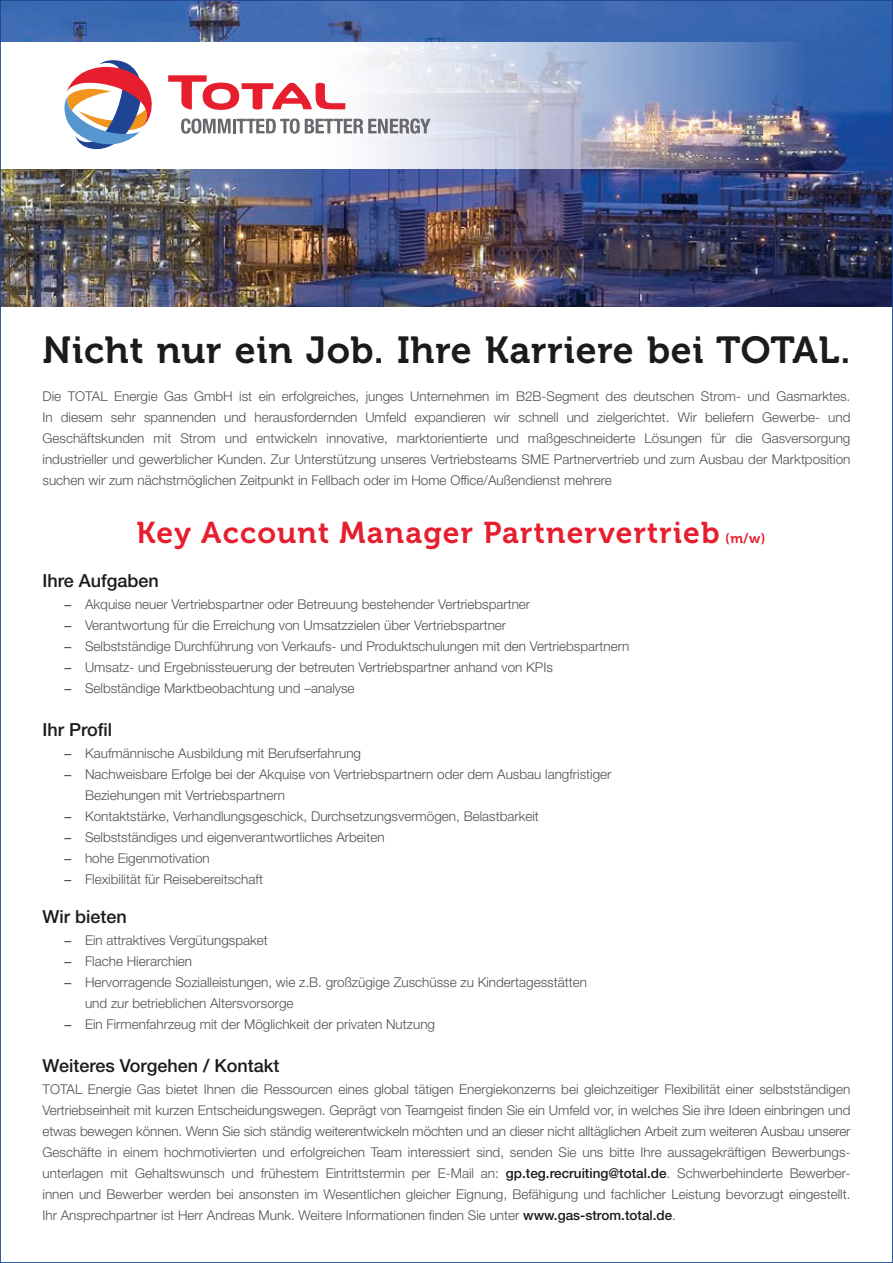
<style>
.page{position:relative;width:893px;height:1263px;background:#fff}
.page>*{position:absolute;margin:0;border:0;box-sizing:border-box;transform-origin:0 0}
.t1{font:37.5px "Museo 700";letter-spacing:.02em;color:#1b1b1e}
.t2{font:30px "Museo 700";letter-spacing:.04em;color:#e61e2d}
.t3{font:500 18px "Helvetica Neue LT Pro";color:#1b1b1e}
.t4{font:300 13.5px/21px "Helvetica Neue LT Pro";color:#515054;text-align:justify}
.t5{font:13.5px "Museo 700";color:#e61e2d}
.s1{font-family:"Helvetica Neue LT Std";font-weight:400;font-stretch:expanded}
.s2{font-weight:500;color:#1b1b1e}
</style>
<div class="page">
<img style="left:2px;top:2px;width:889px;height:304px">
<img style="left:2px;top:43px;width:889px;height:126px">
<svg style="left:168px;top:75px;width:177px;height:35px"></svg>
<svg style="left:181px;top:118px;width:50px;height:16px"></svg>
<hr style="left:233px;top:119px;width:3px;height:14px;background:#69686d">
<svg style="left:237px;top:118px;width:194px;height:16px"></svg>
<svg style="left:64px;top:60px;width:93px;height:90px"></svg>
<h1 class="t1" style="left:43px;top:329px;width:809px">Nicht nur ein Job. Ihre Karriere bei TOTAL.</h1>
<p class="t4" style="left:43px;top:385px;width:809px">Die TOTAL Energie Gas GmbH ist ein erfolgreiches, junges Unternehmen im B2B-Segment des deutschen Strom- und Gasmarktes.<br>In diesem sehr spannenden und herausfordernden Umfeld expandieren wir schnell und zielgerichtet. Wir beliefern Gewerbe- und Geschäftskunden mit Strom und entwickeln innovative, marktorientierte und maßgeschneiderte Lösungen für die Gasversorgung industrieller und gewerblicher Kunden. Zur Unterstützung unseres Vertriebsteams SME Partnervertrieb und zum Ausbau der Marktposition suchen wir zum nächstmöglichen Zeitpunkt in Fellbach oder im Home Office/Außendienst mehrere</p>
<h2 class="t2" style="left:136px;top:516px;width:585px">Key Account Manager Partnervertrieb</h2>
<p class="t5" style="left:725px;top:531px;width:42px">(m/w)</p>
<h3 class="t3" style="left:43px;top:570px;width:118px">Ihre Aufgaben</h3>
<p class="t4" style="left:64px;top:594px;width:567px;text-align:left"><span class="s1">−</span> Akquise neuer Vertriebspartner oder Betreuung bestehender Vertriebspartner<br><span class="s1">−</span> Verantwortung für die Erreichung von Umsatzzielen über Vertriebspartner<br><span class="s1">−</span> Selbstständige Durchführung von Verkaufs- und Produktschulungen mit den Vertriebspartnern <span class="s1">−</span> Umsatz- und Ergebnissteuerung der betreuten Vertriebspartner anhand von KPIs<br><span class="s1">−</span> Selbständige Marktbeobachtung und –analyse</p>
<h3 class="t3" style="left:43px;top:718px;width:71px">Ihr Profil</h3>
<p class="t4" style="left:64px;top:742px;width:299px"><span class="s1">−</span> Kaufmännische Ausbildung mit Berufserfahrung</p>
<p class="t4" style="left:64px;top:763px;width:549px"><span class="s1">−</span> Nachweisbare Erfolge bei der Akquise von Vertriebspartnern oder dem Ausbau langfristiger</p>
<p class="t4" style="left:85px;top:784px;width:202px">Beziehungen mit Vertriebspartnern</p>
<p class="t4" style="left:64px;top:805px;width:477px"><span class="s1">−</span> Kontaktstärke, Verhandlungsgeschick, Durchsetzungsvermögen, Belastbarkeit</p>
<p class="t4" style="left:64px;top:826px;width:322px"><span class="s1">−</span> Selbstständiges und eigenverantwortliches Arbeiten</p>
<p class="t4" style="left:64px;top:847px;width:148px"><span class="s1">−</span> hohe Eigenmotivation</p>
<p class="t4" style="left:64px;top:868px;width:201px"><span class="s1">−</span> Flexibilität für Reisebereitschaft</p>
<h3 class="t3" style="left:43px;top:906px;width:86px">Wir bieten</h3>
<p class="t4" style="left:64px;top:929px;width:206px"><span class="s1">−</span> Ein attraktives Vergütungspaket</p>
<p class="t4" style="left:64px;top:950px;width:130px"><span class="s1">−</span> Flache Hierarchien</p>
<p class="t4" style="left:64px;top:972px;width:525px"><span class="s1">−</span> Hervorragende Sozialleistungen, wie z.B. großzügige Zuschüsse zu Kindertagesstätten</p>
<p class="t4" style="left:85px;top:993px;width:210px">und zur betrieblichen Altersvorsorge</p>
<p class="t4" style="left:64px;top:1014px;width:373px"><span class="s1">−</span> Ein Firmenfahrzeug mit der Möglichkeit der privaten Nutzung</p>
<h3 class="t3" style="left:43px;top:1054px;width:239px">Weiteres Vorgehen / Kontakt</h3>
<p class="t4" style="left:43px;top:1078px;width:809px">TOTAL Energie Gas bietet Ihnen die Ressourcen eines global tätigen Energiekonzerns bei gleichzeitiger Flexibilität einer selbstständigen Vertriebseinheit mit kurzen Entscheidungswegen. Geprägt von Teamgeist finden Sie ein Umfeld vor, in welches Sie ihre Ideen einbringen und etwas bewegen können. Wenn Sie sich ständig weiterentwickeln möchten und an dieser nicht alltäglichen Arbeit zum weiteren Ausbau unserer Geschäfte in einem hochmotivierten und erfolgreichen Team interessiert sind, senden Sie uns bitte Ihre aussagekräftigen Bewerbungs&shy;unterlagen mit Gehaltswunsch und frühestem Eintrittstermin per E-Mail an: <span class="s2">gp.teg.recruiting@total.de</span>. Schwerbehinderte Bewerber&shy;innen und Bewerber werden bei ansonsten im Wesentlichen gleicher Eignung, Befähigung und fachlicher Leistung bevorzugt eingestellt.<br>Ihr Ansprechpartner ist Herr Andreas Munk. Weitere Informationen finden Sie unter <span class="s2">www.gas-strom.total.de</span>.</p>
</div>
